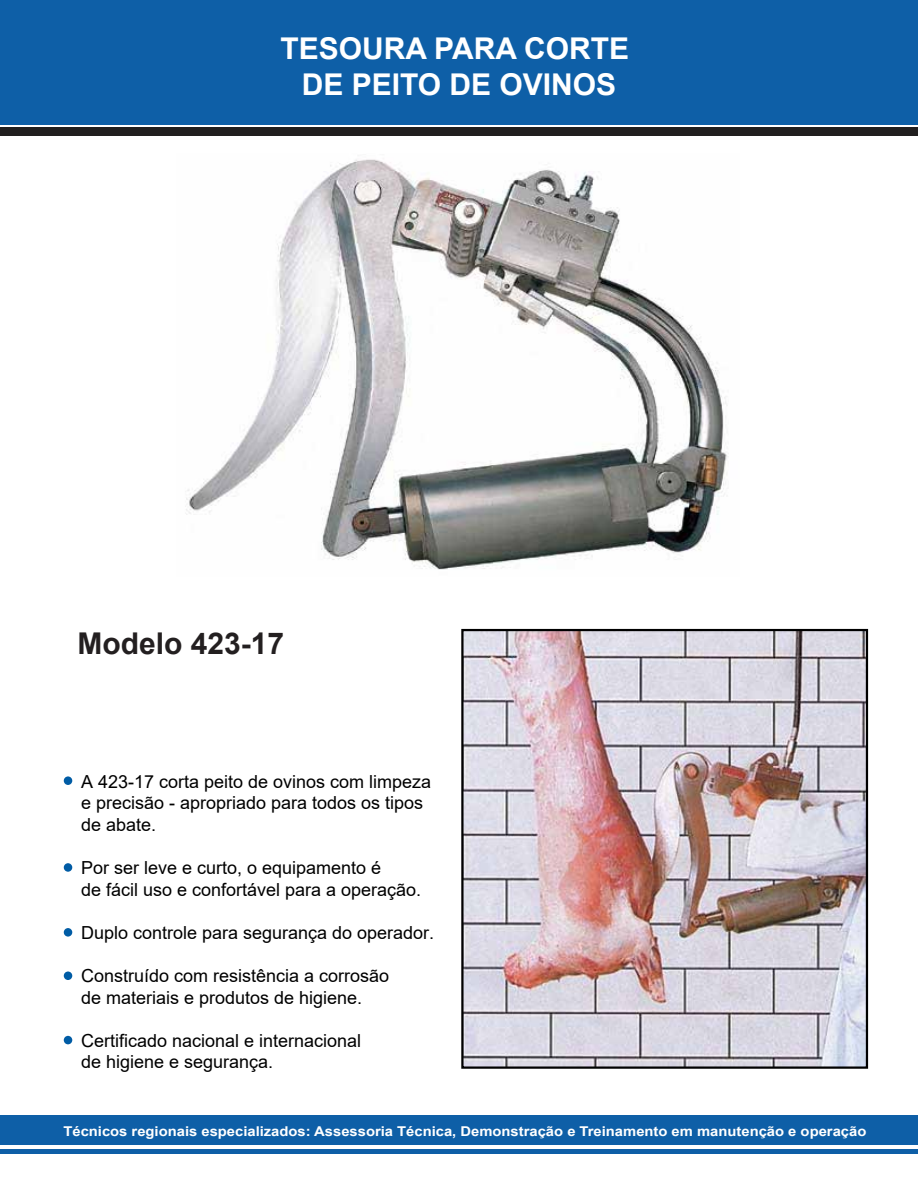
<style>
.page{position:relative;width:918px;height:1188px;background:#fff}
.page>*{position:absolute;margin:0;border:0;box-sizing:border-box;transform-origin:0 0}
.t1{font:700 30px/36px "Arial";color:#fff;text-align:center}
.t2{font:700 30px "Arial";color:#231f20}
.t3{font:18px/21.6px "Arial";color:#000}
.t4{font:700 13.5px "Arial";color:#fff;scale:1.09 1}
</style>
<div class="page">
<img style="left:185px;top:159px;width:543px;height:411px">
<div style="left:0;top:0;width:918px;height:125px;background:#0e5fa7"></div>
<div style="left:0;top:127px;width:918px;height:8px;background:#211f1f"></div>
<div style="left:0;top:1115px;width:918px;height:30px;background:#0e5fa7"></div>
<div style="left:0;top:1149px;width:918px;height:5px;background:#0e5fa7"></div>
<div style="left:64px;top:776px;width:8px;height:9px;background:#005ca5;border-radius:50%"></div>
<div style="left:64px;top:1036px;width:8px;height:8px;background:#005ca5;border-radius:50%"></div>
<div style="left:64px;top:972px;width:8px;height:8px;background:#005ca5;border-radius:50%"></div>
<div style="left:64px;top:928px;width:8px;height:9px;background:#005ca5;border-radius:50%"></div>
<div style="left:64px;top:863px;width:8px;height:9px;background:#005ca5;border-radius:50%"></div>
<img style="left:464px;top:632px;width:401px;height:434px">
<div style="left:461px;top:629px;width:407px;height:440px;border:2px solid #000"></div>
<h1 class="t1" style="left:280px;top:31px;width:350px">TESOURA PARA CORTE<br>DE PEITO DE OVINOS</h1>
<h1 class="t2" style="left:78px;top:622px;width:208px">Modelo 423-17</h1>
<p class="t3" style="left:81px;top:770px;width:352px">A 423-17 corta peito de ovinos com limpeza e precisão - apropriado para todos os tipos de abate.</p>
<p class="t3" style="left:81px;top:857px;width:342px">Por ser leve e curto, o equipamento é<br>de fácil uso e confortável para a operação.</p>
<p class="t3" style="left:81px;top:922px;width:355px">Duplo controle para segurança do operador.</p>
<p class="t3" style="left:81px;top:965px;width:310px">Construído com resistência a corrosão de materiais e produtos de higiene.</p>
<p class="t3" style="left:81px;top:1030px;width:282px">Certificado nacional e internacional de higiene e segurança.</p>
<p class="t4" style="left:63px;top:1121px;width:738px">Técnicos regionais especializados: Assessoria Técnica, Demonstração e Treinamento em manutenção e operação</p>
</div>
